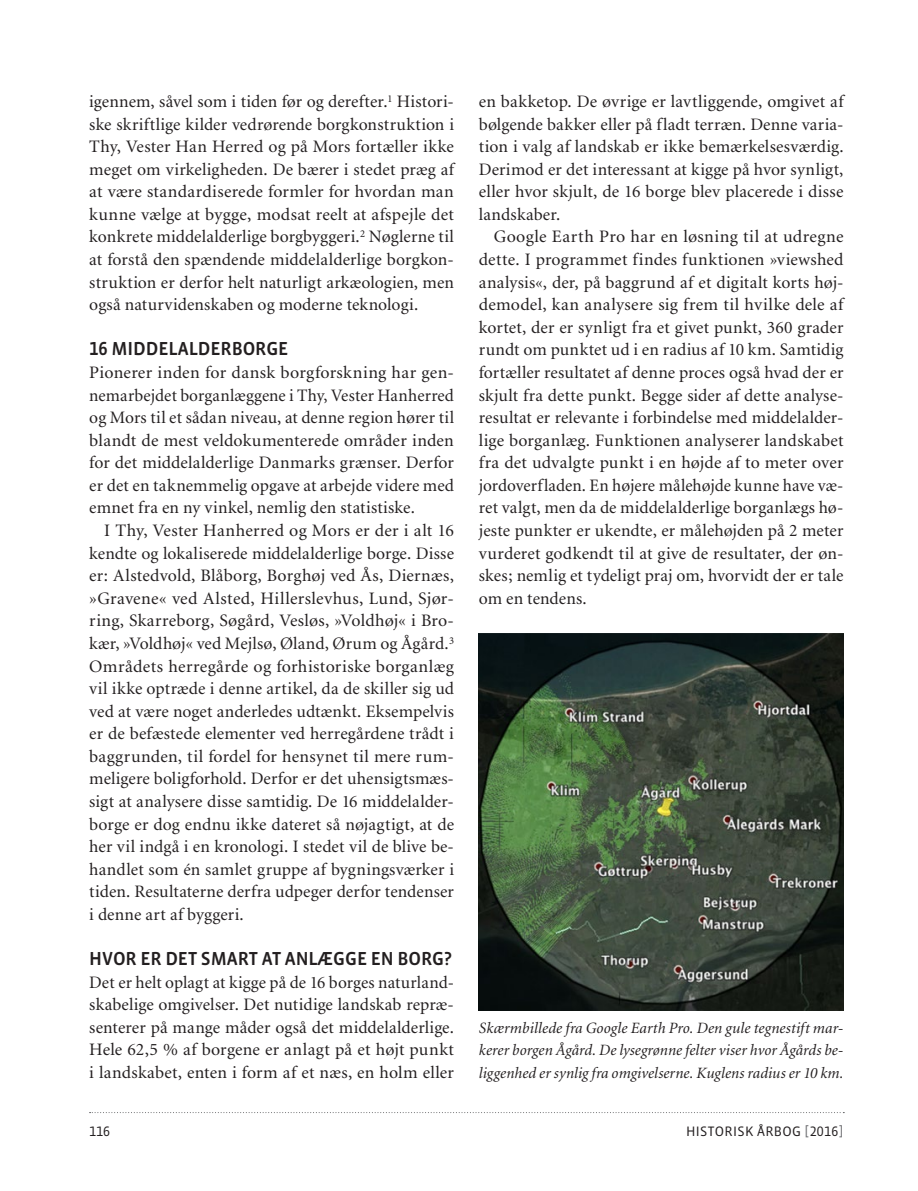
<style>
.page{position:relative;width:918px;height:1191px;background:#fff}
.page>*{position:absolute;margin:0;border:0;box-sizing:border-box;transform-origin:0 0}
.Mellemrubrik{font:500 19.25px "Vista Sans OT";letter-spacing:-.005em;color:#231f20}
.Brødtekst_m__indryk{font:17.5px/22.6px "Minion";letter-spacing:.005em;color:#231f20;text-align:justify}
.Brødtekst_u__indryk{font:17.5px/22.6px "Minion";letter-spacing:.01em;color:#231f20;text-align:justify}
.Billedtekst{font:italic 15.75px/22.6px "Minion";letter-spacing:.005em;color:#231f20;text-align:justify}
.t1{font:14px "Vista Sans OT";letter-spacing:.025em;color:#231f20}
.s1{color:#6c6d70}
</style>
<div class="page">
<img style="left:479px;top:634px;width:364px;height:376px">
<svg style="left:90px;top:1112px;width:754px;height:1px"></svg>
<p class="Brødtekst_m__indryk" style="left:89px;top:91px;width:366px">igennem, såvel som i tiden før og derefter.<sup>1</sup> Histori&shy;ske skriftlige kilder vedrørende borgkonstruktion i Thy, Vester Han Herred og på Mors fortæller ikke meget om virkeligheden. De bærer i stedet præg af at være standardiserede formler for hvordan man kunne vælge at bygge, modsat reelt at afspejle det konkrete middelalderlige borgbyggeri.<sup>2</sup> Nøglerne til at forstå den spændende middelalderlige borgkon&shy;struktion er derfor helt naturligt arkæologien, men også naturvidenskaben og moderne teknologi.</p>
<p class="Mellemrubrik" style="left:89px;top:339px;width:201px">16 MIDDELALDERBORGE</p>
<p class="Brødtekst_u__indryk" style="left:89px;top:362px;width:366px">Pionerer inden for dansk borgforskning har gen&shy;nemarbejdet borganlæggene i Thy, Vester Hanherred og Mors til et sådan niveau, at denne region hører til blandt de mest veldokumenterede områder inden for det middelalderlige Danmarks grænser. Derfor er det en taknemmelig opgave at arbejde videre med emnet fra en ny vinkel, nemlig den statistiske.</p>
<p class="Brødtekst_m__indryk" style="left:89px;top:520px;width:366px;text-indent:15px">I Thy, Vester Hanherred og Mors er der i alt 16 kendte og lokaliserede middelalderlige borge. Disse er: Alstedvold, Blåborg, Borghøj ved Ås, Diernæs, »Gravene« ved Alsted, Hillerslevhus, Lund, Sjør&shy;ring, Skarreborg, Søgård, Vesløs, »Voldhøj« i Bro&shy;kær, »Voldhøj« ved Mejlsø, Øland, Ørum og Ågård.<sup>3<br></sup>Områdets herregårde og forhistoriske borganlæg vil ikke optræde i denne artikel, da de skiller sig ud ved at være noget anderledes udtænkt. Eksempelvis er de befæstede elementer ved herregårdene trådt i baggrunden, til fordel for hensynet til mere rum&shy;meligere boligforhold. Derfor er det uhensigtsmæs&shy;sigt at analysere disse samtidig. De 16 middelalder&shy;borge er dog endnu ikke dateret så nøjagtigt, at de her vil indgå i en kronologi. I stedet vil de blive be&shy;handlet som én samlet gruppe af bygningsværker i tiden. Resultaterne derfra udpeger derfor tendenser i denne art af byggeri.</p>
<p class="Mellemrubrik" style="left:89px;top:948px;width:364px">HVOR ER DET SMART AT ANLÆGGE EN BORG?</p>
<p class="Brødtekst_u__indryk" style="left:89px;top:971px;width:366px">Det er helt oplagt at kigge på de 16 borges naturland&shy;skabelige omgivelser. Det nutidige landskab repræ&shy;senterer på mange måder også det middelalderlige.<br>Hele 62,5 % af borgene er anlagt på et højt punkt i landskabet, enten i form af et næs, en holm eller</p>
<p class="Brødtekst_u__indryk" style="left:479px;top:91px;width:366px">en bakketop. De øvrige er lavtliggende, omgivet af bølgende bakker eller på fladt terræn. Denne varia&shy;tion i valg af landskab er ikke bemærkelsesværdig.<br>Derimod er det interessant at kigge på hvor synligt, eller hvor skjult, de 16 borge blev placerede i disse landskaber.</p>
<p class="Brødtekst_m__indryk" style="left:479px;top:226px;width:366px;text-indent:15px">Google Earth Pro har en løsning til at udregne dette. I programmet findes funktionen »viewshed analysis«, der, på baggrund af et digitalt korts høj&shy;demodel, kan analysere sig frem til hvilke dele af kortet, der er synligt fra et givet punkt, 360 grader rundt om punktet ud i en radius af 10 km. Samtidig fortæller resultatet af denne proces også hvad der er skjult fra dette punkt. Begge sider af dette analyse&shy;resultat er relevante i forbindelse med middelalder&shy;lige borganlæg. Funktionen analyserer landskabet fra det udvalgte punkt i en højde af to meter over jordoverfladen. En højere målehøjde kunne have væ&shy;ret valgt, men da de middelalderlige borganlægs hø&shy;jeste punkter er ukendte, er målehøjden på 2 meter vurderet godkendt til at give de resultater, der øn&shy;skes; nemlig et tydeligt praj om, hvorvidt der er tale om en tendens.</p>
<p class="Billedtekst" style="left:479px;top:1017px;width:366px">Skærmbillede fra Google Earth Pro. Den gule tegnestift mar&shy;kerer borgen Ågård. De lysegrønne felter viser hvor Ågårds be&shy;liggenhed er synlig fra omgivelserne. Kuglens radius er 10 km.</p>
<p class="t1" style="left:89px;top:1124px;width:22px">116</p>
<p class="t1" style="left:686px;top:1124px;width:159px">HISTORISK ÅRBOG <span class="s1">[</span>2016<span class="s1">]</span></p>
</div>
